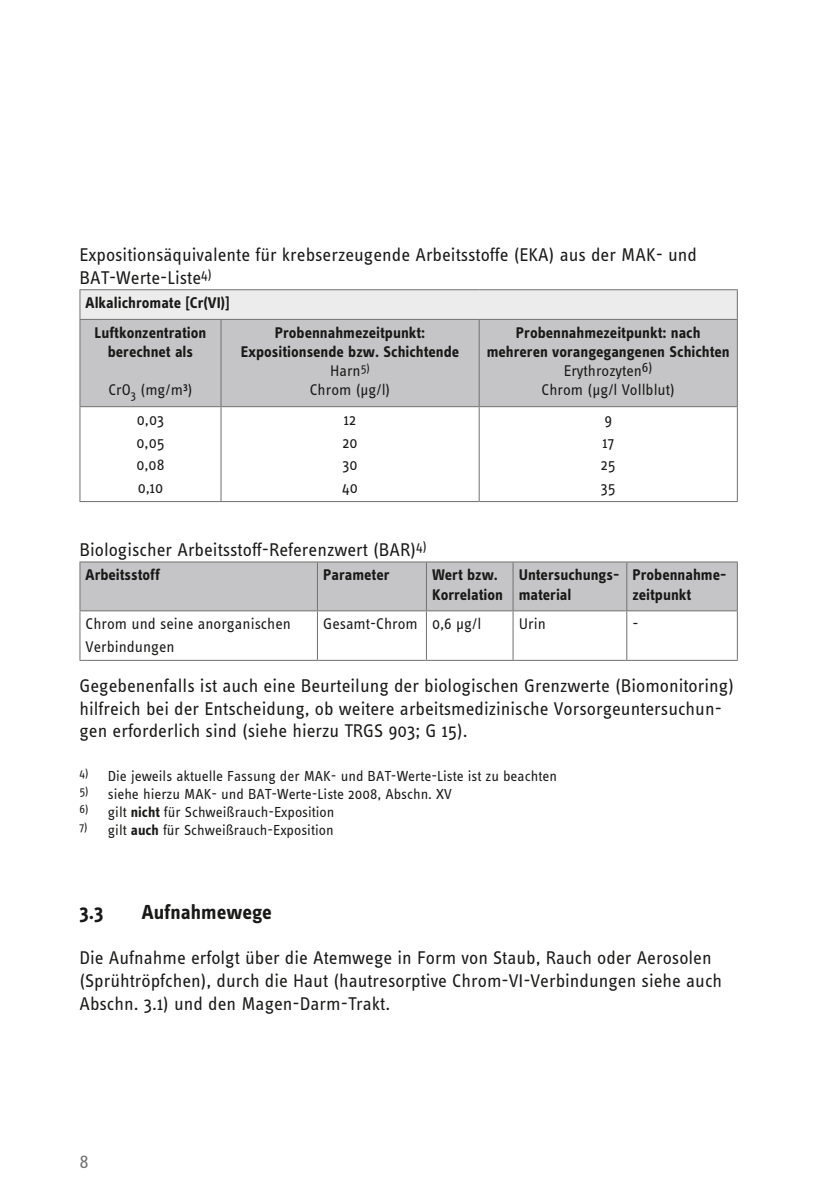
<style>
.page{position:relative;width:840px;height:1191px;background:#fff}
.page>*{position:absolute;margin:0;border:0;box-sizing:border-box;transform-origin:0 0}
.t1{font:700 21px "Info OT Text";color:#191918}
.t2{font:19px/22.6px "Info OT Text";color:#191918}
.t3{font:19px "Info OT Text";color:#71706f}
.t4{font:700 16px/19.2px "Info OT Text";color:#191918}
.t5{font:16px/22.6px "Info OT Text";color:#191918;text-align:justify}
.t6{font:15px "Info OT Text";color:#191918}
.s1{font-weight:400}
.s2{font-weight:700}
</style>
<div class="page">
<div style="left:80px;top:290px;width:657px;height:29px;background:#ececec"></div>
<div style="left:80px;top:320px;width:656px;height:86px;background:#c5c5c7"></div>
<hr style="left:220px;top:320px;width:1px;height:86px;background:#71706f">
<hr style="left:478px;top:320px;width:1px;height:86px;background:#71706f">
<hr style="left:79px;top:407px;width:1px;height:94px;background:#71706f">
<hr style="left:220px;top:407px;width:1px;height:94px;background:#71706f">
<hr style="left:478px;top:407px;width:1px;height:94px;background:#71706f">
<hr style="left:736px;top:407px;width:1px;height:94px;background:#71706f">
<hr style="left:79px;top:501px;width:142px;height:1px;background:#71706f">
<hr style="left:221px;top:501px;width:258px;height:1px;background:#71706f">
<hr style="left:479px;top:501px;width:258px;height:1px;background:#71706f">
<hr style="left:79px;top:289px;width:142px;height:1px;background:#71706f">
<svg style="left:79px;top:290px;width:1px;height:29px"></svg>
<hr style="left:221px;top:289px;width:258px;height:1px;background:#71706f">
<hr style="left:479px;top:289px;width:258px;height:1px;background:#71706f">
<svg style="left:736px;top:290px;width:1px;height:29px"></svg>
<hr style="left:79px;top:319px;width:142px;height:1px;background:#71706f">
<hr style="left:79px;top:320px;width:1px;height:86px;background:#71706f">
<hr style="left:221px;top:319px;width:258px;height:1px;background:#71706f">
<hr style="left:479px;top:319px;width:258px;height:1px;background:#71706f">
<hr style="left:736px;top:320px;width:1px;height:86px;background:#71706f">
<hr style="left:79px;top:406px;width:142px;height:1px;background:#71706f">
<hr style="left:221px;top:406px;width:258px;height:1px;background:#71706f">
<hr style="left:479px;top:406px;width:258px;height:1px;background:#71706f">
<div style="left:80px;top:562px;width:656px;height:48px;background:#c5c5c7"></div>
<hr style="left:425px;top:562px;width:1px;height:48px;background:#71706f">
<hr style="left:512px;top:562px;width:1px;height:48px;background:#71706f">
<hr style="left:626px;top:562px;width:1px;height:48px;background:#71706f">
<hr style="left:317px;top:611px;width:1px;height:49px;background:#71706f">
<hr style="left:425px;top:611px;width:1px;height:49px;background:#71706f">
<hr style="left:512px;top:611px;width:1px;height:49px;background:#71706f">
<hr style="left:626px;top:611px;width:1px;height:49px;background:#71706f">
<hr style="left:317px;top:561px;width:109px;height:1px;background:#71706f">
<hr style="left:426px;top:561px;width:87px;height:1px;background:#71706f">
<hr style="left:513px;top:561px;width:113px;height:1px;background:#71706f">
<hr style="left:626px;top:561px;width:111px;height:1px;background:#71706f">
<hr style="left:736px;top:562px;width:1px;height:48px;background:#71706f">
<hr style="left:79px;top:561px;width:238px;height:1px;background:#71706f">
<hr style="left:79px;top:562px;width:1px;height:48px;background:#71706f">
<hr style="left:317px;top:562px;width:1px;height:48px;background:#71706f">
<hr style="left:79px;top:610px;width:238px;height:1px;background:#71706f">
<hr style="left:79px;top:611px;width:1px;height:49px;background:#71706f">
<hr style="left:317px;top:610px;width:109px;height:1px;background:#71706f">
<hr style="left:426px;top:610px;width:87px;height:1px;background:#71706f">
<hr style="left:513px;top:610px;width:113px;height:1px;background:#71706f">
<hr style="left:626px;top:610px;width:111px;height:1px;background:#71706f">
<hr style="left:736px;top:611px;width:1px;height:49px;background:#71706f">
<hr style="left:79px;top:660px;width:238px;height:1px;background:#71706f">
<hr style="left:317px;top:660px;width:109px;height:1px;background:#71706f">
<hr style="left:426px;top:660px;width:87px;height:1px;background:#71706f">
<hr style="left:513px;top:660px;width:113px;height:1px;background:#71706f">
<hr style="left:626px;top:660px;width:111px;height:1px;background:#71706f">
<p class="t2" style="left:79px;top:243px;width:618px">Expositionsäquivalente für krebserzeugende Arbeitsstoffe (EKA) aus der MAK- und<br>BAT-Werte-Liste<sup>4)</sup></p>
<p class="t4" style="left:94px;top:288px;width:136px;line-height:29.6px;text-indent:-9px">Alkalichromate [Cr(VI)]<br>Luftkonzentration</p>
<p class="t4" style="left:108px;top:342px;width:87px">berechnet als</p>
<p class="t5" style="left:108px;top:378px;width:86px">CrO<sub>3</sub> (mg/m3)</p>
<p class="t4" style="left:241px;top:322px;width:220px;text-align:center">Probennahmezeitpunkt:<br>Expositionsende bzw. Schichtende<br><span class="s1">Harn</span><sup>5)<br></sup><span class="s1">Chrom (µg/l)</span></p>
<p class="t4" style="left:486px;top:322px;width:244px;text-align:center">Probennahmezeitpunkt: nach mehreren vorangegangenen Schichten<br><span class="s1">Erythrozyten</span><sup>6)<br></sup><span class="s1">Chrom (μg/l Vollblut)</span></p>
<p class="t5" style="left:136px;top:408px;width:30px">0,03<br>0,05<br>0,08<br>0,10</p>
<p class="t5" style="left:342px;top:408px;width:17px">12<br>20<br>30<br>40</p>
<p class="t5" style="left:600px;top:408px;width:16px;text-align:left">9<br>17<br>25<br>35</p>
<p class="t2" style="left:79px;top:538px;width:349px">Biologischer Arbeitsstoff-Referenzwert (BAR)<sup>4)</sup></p>
<p class="t4" style="left:86px;top:565px;width:76px">Arbeitsstoff</p>
<p class="t4" style="left:323px;top:565px;width:68px">Parameter</p>
<p class="t4" style="left:432px;top:565px;width:72px">Wert bzw.<br>Korrelation</p>
<p class="t4" style="left:518px;top:565px;width:102px">Untersuchungs&shy;material</p>
<p class="t4" style="left:632px;top:565px;width:95px">Probennahme&shy;zeitpunkt</p>
<p class="t5" style="left:86px;top:612px;width:207px">Chrom und seine anorganischen<br>Verbindungen</p>
<p class="t5" style="left:323px;top:612px;width:160px">Gesamt-Chrom 0,6 µg/l</p>
<p class="t5" style="left:518px;top:612px;width:29px">Urin</p>
<p class="t5" style="left:632px;top:612px;width:8px">-</p>
<p class="t2" style="left:79px;top:674px;width:655px">Gegebenenfalls ist auch eine Beurteilung der biologischen Grenzwerte (Biomonitoring) hilfreich bei der Entscheidung, ob weitere arbeitsmedizinische Vorsorgeuntersuchun&shy;gen erforderlich sind (siehe hierzu TRGS 903; G 15).</p>
<p class="t6" style="left:79px;top:766px;width:478px"><sup>4)</sup> Die jeweils aktuelle Fassung der MAK- und BAT-Werte-Liste ist zu beachten</p>
<p class="t6" style="left:79px;top:784px;width:373px"><sup>5)</sup> siehe hierzu MAK- und BAT-Werte-Liste 2008, Abschn. XV</p>
<p class="t6" style="left:79px;top:802px;width:256px"><sup>6)</sup> gilt <span class="s2">nicht</span> für Schweißrauch-Exposition</p>
<p class="t6" style="left:79px;top:820px;width:255px"><sup>7)</sup> gilt <span class="s2">auch</span> für Schweißrauch-Exposition</p>
<p class="t1" style="left:79px;top:899px;width:26px">3.3</p>
<p class="t1" style="left:142px;top:899px;width:131px">Aufnahmewege</p>
<p class="t2" style="left:79px;top:946px;width:644px">Die Aufnahme erfolgt über die Atemwege in Form von Staub, Rauch oder Aerosolen (Sprühtröpfchen), durch die Haut (hautresorptive Chrom-VI-Verbindungen siehe auch<br>Abschn. 3.1) und den Magen-Darm-Trakt.</p>
<p class="t3" style="left:79px;top:1150px;width:11px">8</p>
</div>
